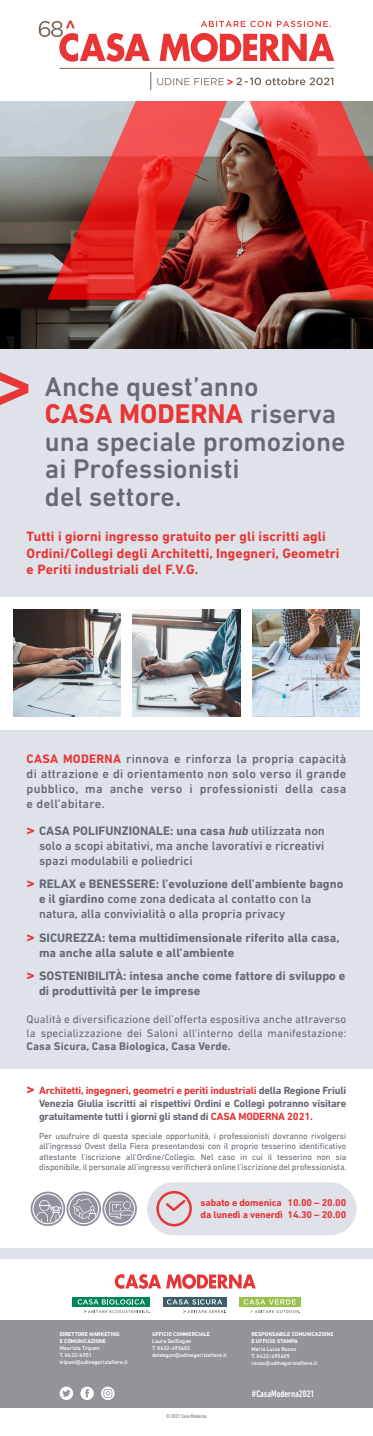
<style>
.page{position:relative;width:373px;height:1436px;background:#fff}
.page>*{position:absolute;margin:0;border:0;box-sizing:border-box;transform-origin:0 0}
.t1{font:500 27.5px/27.5px "DIN Next LT Pro";color:#676876}
.t2{font:700 13.75px/16.5px "DIN Next LT Pro";letter-spacing:.01em;color:#e73636}
.t3{font:500 12.5px/15px "DIN Next LT Pro";color:#676876;text-align:justify}
.t4{font:700 12.5px/15px "DIN Next LT Pro";color:#676876}
.t5{font:11.25px/13.5px "DIN Next LT Pro";letter-spacing:.01em;color:#676876;text-align:justify}
.t6{font:700 10.62px/12.8px "DIN Next LT Pro";letter-spacing:-.02em;color:#676876;text-align:justify}
.t7{font:700 10px "DIN Next LT Pro";letter-spacing:-.01em;color:#e73636}
.t8{font:500 condensed 9.81px "DIN Next LT Pro";color:#fff}
.t9{font:8.75px/10.5px "DIN Next LT Pro";letter-spacing:-.01em;color:#676876;text-align:justify}
.t10{font:500 5.62px/6.8px "DIN Next LT Pro";color:#fff}
.t11{font:700 5.62px/6.8px "DIN Next LT Pro";color:#fff}
.t12{font:500 condensed 5.62px "DIN Next LT Pro";color:#8b8b96}
.s1{font-weight:700;color:#e73636}
.s2{font-weight:700;font-size:15px;color:#e73636}
.s3{font-weight:700}
.s4{font-weight:700;font-style:italic}
.s5{font-size:15px;color:#e73636}
.s6{color:#e73636}
</style>
<div class="page">
<div style="left:0;top:340px;width:372px;height:750px;background:#dfe3e9"></div>
<img style="left:0;top:101px;width:372px;height:247px">
<svg style="left:0;top:372px;width:28px;height:33px"></svg>
<div style="left:0;top:1069px;width:372px;height:181px;background:#fff"></div>
<div style="left:147px;top:1181px;width:209px;height:54px;background:#dfe3e9;border-radius:27px"></div>
<div style="left:156px;top:1190px;width:35px;height:36px;border:2px solid #e73636;border-radius:50%"></div>
<svg style="left:163px;top:1197px;width:24px;height:14px"></svg>
<div style="left:0;top:596px;width:372px;height:133px;background:#fff"></div>
<img style="left:132px;top:609px;width:108px;height:107px">
<img style="left:13px;top:609px;width:107px;height:107px">
<img style="left:252px;top:609px;width:107px;height:107px">
<svg style="left:102px;top:1191px;width:35px;height:34px"></svg>
<svg style="left:109px;top:1200px;width:25px;height:19px"></svg>
<div style="left:104px;top:1193px;width:31px;height:30px;border:1px solid #fff;border-radius:50%"></div>
<svg style="left:66px;top:1191px;width:35px;height:34px"></svg>
<svg style="left:73px;top:1198px;width:24px;height:21px"></svg>
<div style="left:68px;top:1193px;width:31px;height:30px;border:1px solid #fff;border-radius:50%"></div>
<svg style="left:31px;top:1191px;width:34px;height:34px"></svg>
<svg style="left:36px;top:1199px;width:26px;height:23px"></svg>
<div style="left:32px;top:1193px;width:31px;height:30px;border:1px solid #fff;border-radius:50%"></div>
<div style="left:0;top:1320px;width:372px;height:87px;background:#939399"></div>
<svg style="left:80px;top:1386px;width:14px;height:13px"></svg>
<svg style="left:60px;top:1386px;width:13px;height:13px"></svg>
<svg style="left:101px;top:1386px;width:13px;height:13px"></svg>
<svg style="left:114px;top:1274px;width:141px;height:14px"></svg>
<div style="left:72px;top:1296px;width:78px;height:10px;background:#008559"></div>
<svg style="left:77px;top:1299px;width:73px;height:14px"></svg>
<div style="left:162px;top:1296px;width:64px;height:10px;background:#3c5e6a"></div>
<svg style="left:166px;top:1299px;width:60px;height:14px"></svg>
<div style="left:238px;top:1296px;width:62px;height:10px;background:#98c24c"></div>
<svg style="left:243px;top:1299px;width:57px;height:14px"></svg>
<div style="left:0;top:1248px;width:372px;height:10px;background:#dfe3e9"></div>
<img style="left:47px;top:101px;width:325px;height:198px">
<svg style="left:159px;top:33px;width:174px;height:29px"></svg>
<svg style="left:201px;top:21px;width:129px;height:6px"></svg>
<svg style="left:150px;top:72px;width:1px;height:18px"></svg>
<hr style="left:59px;top:68px;width:274px;height:1px;background:#756354">
<svg style="left:39px;top:21px;width:110px;height:41px"></svg>
<svg style="left:157px;top:77px;width:175px;height:8px"></svg>
<p class="t1" style="left:45px;top:372px;width:301px">Anche quest’anno<br><span class="s1">CASA MODERNA</span> riserva una speciale promozione ai Professionisti<br>del settore.</p>
<p class="t2" style="left:27px;top:528px;width:314px">Tutti i giorni ingresso gratuito per gli iscritti agli<br>Ordini/Collegi degli Architetti, Ingegneri, Geometri e Periti industriali del F.V.G.</p>
<p class="t3" style="left:27px;top:751px;width:320px"><span class="s1">CASA MODERNA</span> rinnova e rinforza la propria capacità di attrazione e di orientamento non solo verso il grande pubblico, ma anche verso i professionisti della casa e dell’abitare.</p>
<p class="t3" style="left:39px;top:823px;width:286px;text-indent:-12px"><span class="s2">&gt;</span> <span class="s3">CASA POLIFUNZIONALE: una casa</span> <span class="s4">hub</span> utilizzata non solo a scopi abitativi, ma anche lavorativi e ricreativi spazi modulabili e poliedrici</p>
<p class="t3" style="left:39px;top:876px;width:305px;text-align:left;text-indent:-12px"><span class="s2">&gt;</span> <span class="s3">RELAX e BENESSERE: l’evoluzione dell’ambiente bagno e il giardino</span> come zona dedicata al contatto con la natura, alla convivialità o alla propria privacy</p>
<p class="t4" style="left:39px;top:929px;width:301px;text-indent:-12px"><span class="s5">&gt;</span> SICUREZZA: tema multidimensionale riferito alla casa, ma anche alla salute e all’ambiente</p>
<p class="t4" style="left:39px;top:968px;width:307px;text-indent:-12px"><span class="s5">&gt;</span> SOSTENIBILITÀ: intesa anche come fattore di sviluppo e di produttività per le imprese</p>
<p class="t5" style="left:27px;top:1012px;width:320px">Qualità e diversificazione dell’offerta espositiva anche attraverso la specializzazione dei Saloni all’interno della manifestazione:<br><span class="s3">Casa Sicura, Casa Biologica, Casa Verde.</span></p>
<p class="t6" style="left:39px;top:1084px;width:308px;text-indent:-12px"><span class="s5">&gt;</span> <span class="s6">Architetti, ingegneri, geometri e periti industriali</span> della Regione Friuli Venezia Giulia iscritti ai rispettivi Ordini e Collegi potranno visitare gratuitamente tutti i giorni gli stand di <span class="s6">CASA MODERNA 2021.</span></p>
<p class="t9" style="left:39px;top:1130px;width:308px">Per usufruire di questa speciale opportunità, i professionisti dovranno rivolgersi all’ingresso Ovest della Fiera presentandosi con il proprio tesserino identificativo attestante l’iscrizione all’Ordine/Collegio. Nel caso in cui il tesserino non sia disponibile, il personale all’ingresso verificherà online l’iscrizione del professionista.</p>
<p class="t7" style="left:200px;top:1196px;width:147px">sabato e domenica 10.00 – 20.00</p>
<p class="t7" style="left:200px;top:1208px;width:147px">da lunedì a venerdì 14.30 – 20.00</p>
<p class="t11" style="left:60px;top:1330px;width:61px">DIRETTORE MARKETING<br>E COMUNICAZIONE</p>
<p class="t10" style="left:60px;top:1344px;width:69px">Maurizio Tripani<br>T. 0432/4951 tripani@udinegoriziafiere.it</p>
<p class="t11" style="left:152px;top:1330px;width:59px">UFFICIO COMMERCIALE</p>
<p class="t10" style="left:152px;top:1337px;width:76px">Laura DelDegan<br>T. 0432-495602 deldegan@udinegoriziafiere.it</p>
<p class="t12" style="left:166px;top:1412px;width:42px">© 2021 Casa Moderna</p>
<p class="t11" style="left:251px;top:1330px;width:84px;line-height:7.2px">RESPONSABILE COMUNICAZIONE<br>E UFFICIO STAMPA</p>
<p class="t10" style="left:251px;top:1344px;width:67px;line-height:7.2px">Maria Luisa Rosso<br>T. 0432/495609 rosso@udinegoriziafiere.it</p>
<p class="t8" style="left:251px;top:1387px;width:64px">#CasaModerna2021</p>
</div>
